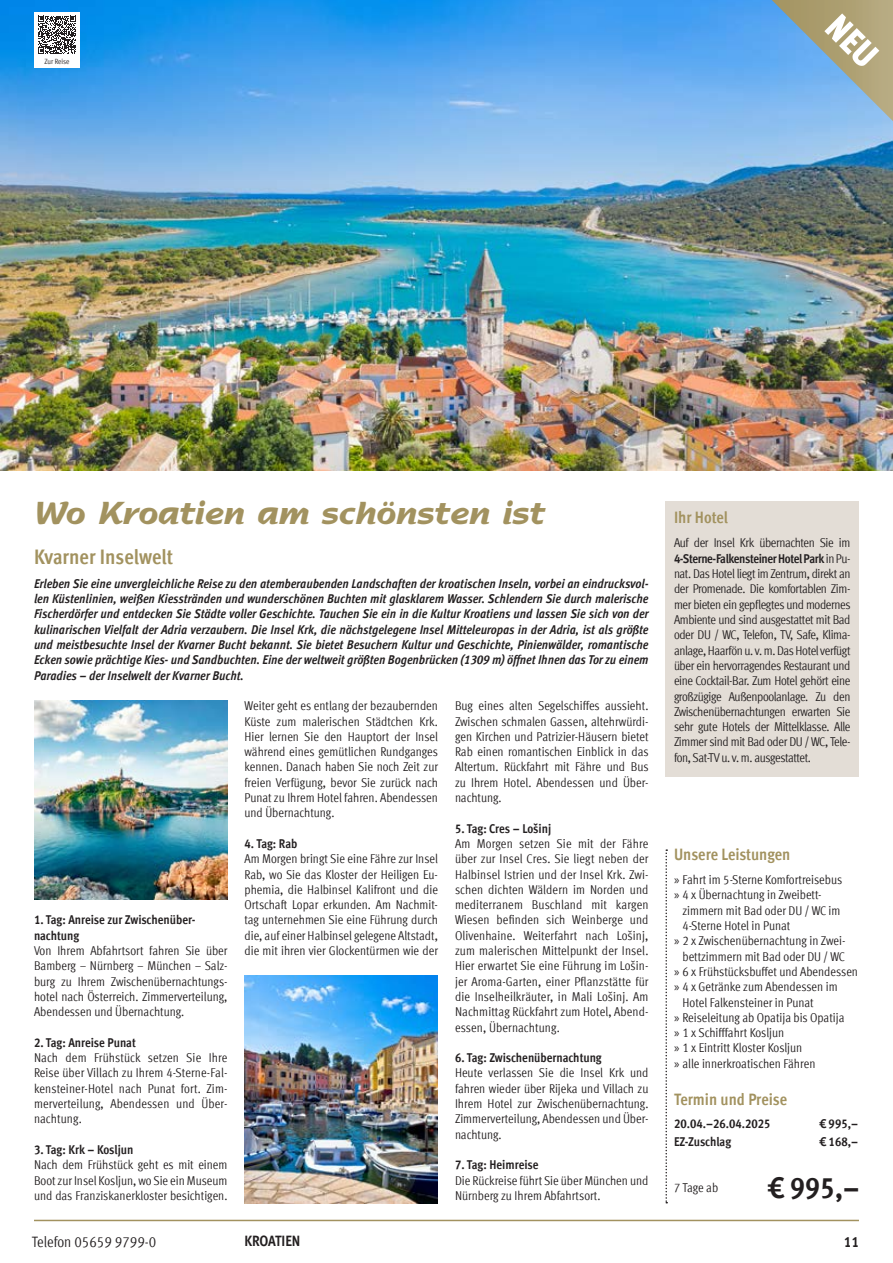
<style>
.page{position:relative;width:893px;height:1263px;background:#fff}
.page>*{position:absolute;margin:0;border:0;box-sizing:border-box;transform-origin:0 0}
.t1{font:700 33px "Agfa Nadianne";color:#a2925f}
.t2{font:700 condensed 30px "Meta Offc";color:#231f20}
.t3{font:700 condensed 21px "Meta Offc";color:#a2925f}
.t4{font:700 condensed 16.5px "Meta Offc";color:#a2925f}
.t5{font:condensed 15px "Meta Offc";color:#231f20}
.t6{font:700 condensed 15px "Meta Offc";letter-spacing:-.01em;color:#231f20}
.t7{font:condensed 12.75px/15.3px "Meta Offc";color:#231f20;text-align:justify}
.t8{font:italic 700 condensed 12.75px/15.3px "Meta Offc";color:#231f20;text-align:justify}
.t9{font:700 condensed 12.75px/15.3px "Meta Offc";letter-spacing:-.005em;color:#231f20}
.t10{font:condensed 7.5px "Meta Offc";letter-spacing:-.01em;color:#231f20}
.s1{font-weight:700}
.s2{font-family:"Myriad Pro";font-stretch:normal}
</style>
<div class="page">
<hr style="left:34px;top:1220px;width:825px;height:1px;background:#a2925f">
<svg style="left:665px;top:849px;width:2px;height:354px"></svg>
<img style="left:0;top:0;width:893px;height:471px">
<img style="left:34px;top:700px;width:193px;height:199px">
<img style="left:244px;top:976px;width:194px;height:227px">
<div style="left:665px;top:502px;width:194px;height:275px;background:#e3ddd6"></div>
<div style="left:34px;top:12px;width:46px;height:55px;background:#fff"></div>
<svg style="left:38px;top:16px;width:38px;height:38px"></svg>
<svg style="left:772px;top:0;width:121px;height:121px"></svg>
<p class="t10" style="left:45px;top:57px;width:26px">Zur Reise</p>
<h1 class="t1" style="left:34px;top:492px;width:513px">Wo Kroatien am schönsten ist</h1>
<h3 class="t3" style="left:34px;top:544px;width:141px">Kvarner Inselwelt</h3>
<p class="t8" style="left:34px;top:576px;width:616px">Erleben Sie eine unvergleichliche Reise zu den atemberaubenden Landschaften der kroatischen Inseln, vorbei an eindrucksvol&shy;len Küstenlinien, weißen Kiesstränden und wunderschönen Buchten mit glasklarem Wasser. Schlendern Sie durch malerische Fischerdörfer und entdecken Sie Städte voller Geschichte. Tauchen Sie ein in die Kultur Kroatiens und lassen Sie sich von der kulinarischen Vielfalt der Adria verzaubern. Die Insel Krk, die nächstgelegene Insel Mitteleuropas in der Adria, ist als größte und meistbesuchte Insel der Kvarner Bucht bekannt. Sie bietet Besuchern Kultur und Geschichte, Pinienwälder, romantische Ecken sowie prächtige Kies- und Sandbuchten. Eine der weltweit größten Bogenbrücken (1309 m) öffnet Ihnen das Tor zu einem Paradies – der Inselwelt der Kvarner Bucht.</p>
<p class="t7" style="left:244px;top:698px;width:195px">Weiter geht es entlang der bezaubernden Küste zum malerischen Städtchen Krk.<br>Hier lernen Sie den Hauptort der Insel während eines gemütlichen Rundganges kennen. Danach haben Sie noch Zeit zur freien Verfügung, bevor Sie zurück nach Punat zu Ihrem Hotel fahren. Abendessen und Übernachtung.</p>
<p class="t9" style="left:244px;top:836px;width:54px">4. Tag: Rab</p>
<p class="t7" style="left:244px;top:851px;width:195px">Am Morgen bringt Sie eine Fähre zur Insel Rab, wo Sie das Kloster der Heiligen Eu&shy;phemia, die Halbinsel Kalifront und die Ortschaft Lopar erkunden. Am Nachmit&shy;tag unternehmen Sie eine Führung durch die, auf einer Halbinsel gelegene Altstadt, die mit ihren vier Glockentürmen wie der</p>
<p class="t7" style="left:455px;top:698px;width:195px">Bug eines alten Segelschiffes aussieht.<br>Zwischen schmalen Gassen, altehrwürdi&shy;gen Kirchen und Patrizier-Häusern bietet Rab einen romantischen Einblick in das Altertum. Rückfahrt mit Fähre und Bus zu Ihrem Hotel. Abendessen und Über&shy;nachtung.</p>
<p class="t9" style="left:455px;top:821px;width:98px">5. Tag: Cres – Lošinj</p>
<p class="t7" style="left:455px;top:836px;width:195px">Am Morgen setzen Sie mit der Fähre über zur Insel Cres. Sie liegt neben der Halbinsel Istrien und der Insel Krk. Zwi&shy;schen dichten Wäldern im Norden und mediterranem Buschland mit kargen Wiesen befinden sich Weinberge und Olivenhaine. Weiterfahrt nach Lošinj, zum malerischen Mittelpunkt der Insel.<br>Hier erwartet Sie eine Führung im Lošin&shy;jer Aroma-Garten, einer Pflanzstätte für die Inselheilkräuter, in Mali Lošinj. Am Nachmittag Rückfahrt zum Hotel, Abend&shy;essen, Übernachtung.</p>
<p class="t9" style="left:455px;top:1050px;width:148px">6. Tag: Zwischenübernachtung</p>
<p class="t7" style="left:455px;top:1065px;width:195px">Heute verlassen Sie die Insel Krk und fahren wieder über Rijeka und Villach zu Ihrem Hotel zur Zwischenübernachtung.<br>Zimmerverteilung, Abendessen und Über&shy;nachtung.</p>
<p class="t9" style="left:455px;top:1157px;width:85px">7. Tag: Heimreise</p>
<p class="t7" style="left:455px;top:1173px;width:195px">Die Rückreise führt Sie über München und<br>Nürnberg zu Ihrem Abfahrtsort.</p>
<p class="t9" style="left:34px;top:913px;width:162px">1. Tag: Anreise zur Zwischenüber&shy;nachtung</p>
<p class="t7" style="left:34px;top:943px;width:195px">Von Ihrem Abfahrtsort fahren Sie über Bamberg – Nürnberg – München – Salz&shy;burg zu Ihrem Zwischenübernachtungs&shy;hotel nach Österreich. Zimmerverteilung, Abendessen und Übernachtung.</p>
<p class="t9" style="left:34px;top:1035px;width:103px">2. Tag: Anreise Punat</p>
<p class="t7" style="left:34px;top:1050px;width:195px">Nach dem Frühstück setzen Sie Ihre Reise über Villach zu Ihrem 4-Sterne-Fal&shy;kensteiner-Hotel nach Punat fort. Zim&shy;merverteilung, Abendessen und Über&shy;nachtung.</p>
<p class="t9" style="left:34px;top:1142px;width:101px">3. Tag: Krk – Kosljun</p>
<p class="t7" style="left:34px;top:1157px;width:195px">Nach dem Frühstück geht es mit einem Boot zur Insel Kosljun, wo Sie ein Museum und das Franziskanerkloster besichtigen.</p>
<p class="t4" style="left:674px;top:508px;width:56px">Ihr Hotel</p>
<p class="t7" style="left:674px;top:536px;width:178px">Auf der Insel Krk übernachten Sie im <span class="s1">4-Sterne-Falkensteiner Hotel Park</span> in Pu&shy;nat. Das Hotel liegt im Zentrum, direkt an der Promenade. Die komfortablen Zim&shy;mer bieten ein gepflegtes und modernes Ambiente und sind ausgestattet mit Bad oder DU / WC, Telefon, TV, Safe, Klima&shy;anlage, Haarfön u. v. m. Das Hotel verfügt über ein hervorragendes Restaurant und eine Cocktail-Bar. Zum Hotel gehört eine großzügige Außenpoolanlage. Zu den Zwischenübernachtungen erwarten Sie sehr gute Hotels der Mittelklasse. Alle Zimmer sind mit Bad oder DU / WC, Tele&shy;fon, Sat-TV u. v. m. ausgestattet.</p>
<p class="t4" style="left:674px;top:845px;width:118px">Unsere Leistungen</p>
<p class="t7" style="left:674px;top:872px;width:170px"><span class="s2">»</span> Fahrt im 5-Sterne Komfortreisebus <span class="s2">»</span> 4 x Übernachtung in Zweibett-</p>
<p class="t7" style="left:682px;top:903px;width:159px">zimmern mit Bad oder DU / WC im</p>
<p class="t7" style="left:682px;top:918px;width:109px">4-Sterne Hotel in Punat</p>
<p class="t7" style="left:674px;top:933px;width:173px"><span class="s2">»</span> 2 x Zwischenübernachtung in Zwei-</p>
<p class="t7" style="left:682px;top:949px;width:164px">bettzimmern mit Bad oder DU / WC</p>
<p class="t7" style="left:674px;top:964px;width:186px"><span class="s2">»</span> 6 x Frühstücksbuffet und Abendessen</p>
<p class="t7" style="left:674px;top:979px;width:165px"><span class="s2">»</span> 4 x Getränke zum Abendessen im</p>
<p class="t7" style="left:682px;top:995px;width:133px">Hotel Falkensteiner in Punat</p>
<p class="t7" style="left:674px;top:1010px;width:172px"><span class="s2">»</span> Reiseleitung ab Opatija bis Opatija</p>
<p class="t7" style="left:674px;top:1025px;width:112px"><span class="s2">»</span> 1 x Schifffahrt Kosljun</p>
<p class="t7" style="left:674px;top:1040px;width:130px"><span class="s2">»</span> 1 x Eintritt Kloster Kosljun</p>
<p class="t7" style="left:674px;top:1056px;width:143px"><span class="s2">»</span> alle innerkroatischen Fähren</p>
<p class="t4" style="left:674px;top:1089px;width:115px">Termin und Preise</p>
<p class="t9" style="left:674px;top:1116px;width:98px">20.04.–26.04.2025</p>
<p class="t9" style="left:820px;top:1116px;width:40px">€ 995,–</p>
<p class="t9" style="left:674px;top:1134px;width:59px">EZ-Zuschlag</p>
<p class="t9" style="left:820px;top:1134px;width:40px">€ 168,–</p>
<p class="t7" style="left:674px;top:1180px;width:46px">7 Tage ab</p>
<h2 class="t2" style="left:769px;top:1170px;width:92px">€ 995,–</h2>
<p class="t5" style="left:32px;top:1233px;width:126px">Telefon 05659 9799-0</p>
<p class="t6" style="left:244px;top:1232px;width:57px">KROATIEN</p>
<p class="t6" style="left:844px;top:1233px;width:16px">11</p>
</div>
